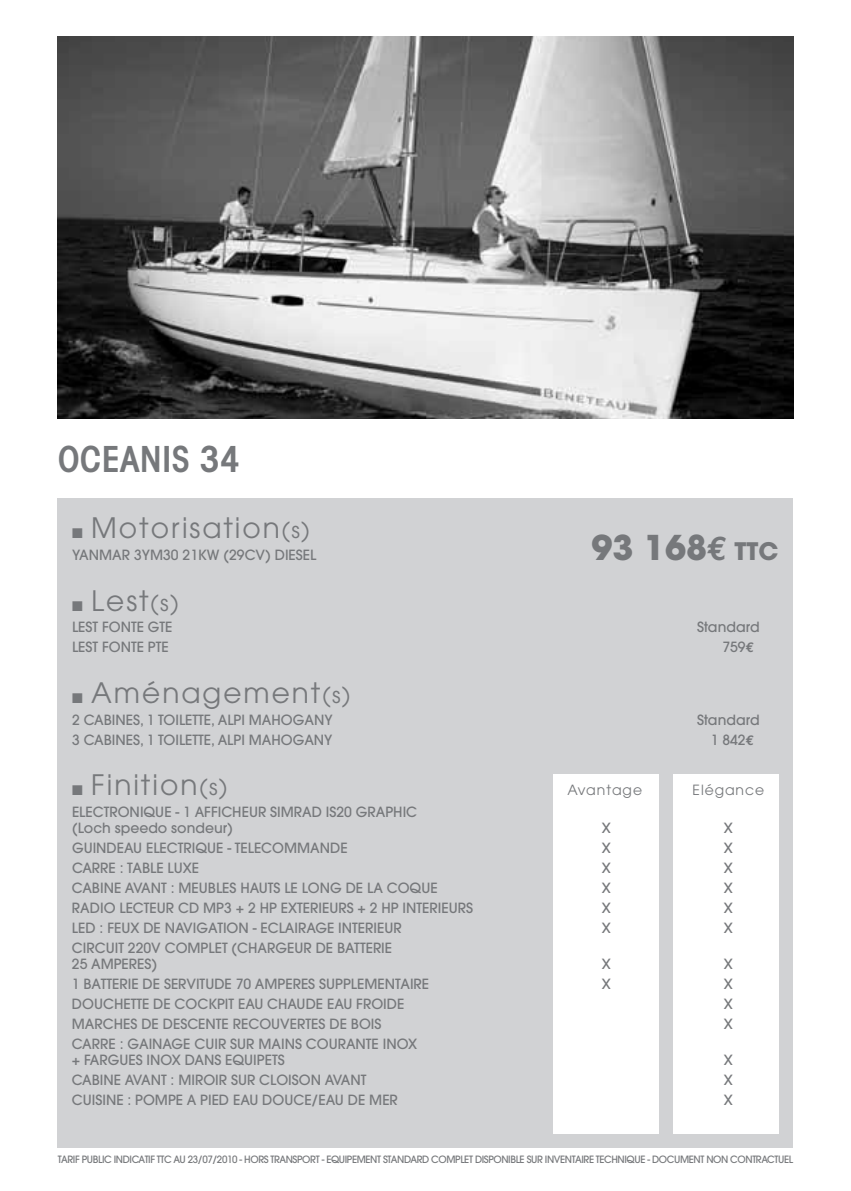
<style>
.page{position:relative;width:851px;height:1191px;background:#fff}
.page>*{position:absolute;margin:0;border:0;box-sizing:border-box;transform-origin:0 0}
.t1{font:600 condensed 36px "Avant Garde";color:#76787b}
.t2{font:700 34px "Avant Garde";color:#76787b}
.t3{font:28px "Avant Garde";letter-spacing:.07em;color:#76787b}
.t4{font:500 14px/16px "Avant Garde";color:#76787b}
.t5{font:14px "Avant Garde";letter-spacing:.07em;color:#76787b}
.t6{font:500 10px "Avant Garde";letter-spacing:-.04em;color:#76787b}
.s1{font-size:22px}
.s2{font-family:"Euro Mono"}
.s3{font-size:24px}
.s4{font-family:"Euro Mono";font-weight:700}
</style>
<div class="page">
<div style="left:58px;top:498px;width:735px;height:649px;background:#d1d2d4"></div>
<div style="left:553px;top:774px;width:105px;height:359px;background:#fff"></div>
<div style="left:673px;top:774px;width:105px;height:359px;background:#fff"></div>
<img style="left:58px;top:37px;width:735px;height:382px">
<h1 class="t1" style="left:58px;top:437px;width:184px">OCEANIS 34</h1>
<h3 class="t3" style="left:72px;top:511px;width:239px">■ Motorisation<span class="s1">(s)</span></h3>
<p class="t4" style="left:72px;top:547px;width:246px">YANMAR 3YM30 21KW (29CV) DIESEL</p>
<h2 class="t2" style="left:591px;top:525px;width:188px">93 168<span class="s2">E</span> <span class="s3">TTC</span></h2>
<h3 class="t3" style="left:72px;top:584px;width:108px">■ Lest<span class="s1">(s)</span></h3>
<p class="t4" style="left:72px;top:619px;width:102px">LEST FONTE GTE</p>
<p class="t4" style="left:697px;top:619px;width:64px">Standard</p>
<p class="t4" style="left:72px;top:639px;width:98px">LEST FONTE PTE</p>
<p class="t4" style="left:722px;top:639px;width:33px">759<span class="s4">E</span></p>
<h3 class="t3" style="left:72px;top:676px;width:280px">■ Aménagement<span class="s1">(s)</span></h3>
<p class="t4" style="left:72px;top:711px;width:262px">2 CABINES, 1 TOILETTE, ALPI MAHOGANY</p>
<p class="t4" style="left:697px;top:711px;width:64px">Standard</p>
<p class="t4" style="left:72px;top:731px;width:262px">3 CABINES, 1 TOILETTE, ALPI MAHOGANY</p>
<p class="t4" style="left:710px;top:731px;width:45px">1 842<span class="s4">E</span></p>
<h3 class="t3" style="left:72px;top:768px;width:157px">■ Finition<span class="s1">(s)</span></h3>
<p class="t5" style="left:567px;top:782px;width:76px">Avantage</p>
<p class="t5" style="left:692px;top:782px;width:73px">Elégance</p>
<p class="t4" style="left:72px;top:804px;width:346px">ELECTRONIQUE - 1 AFFICHEUR SIMRAD IS20 GRAPHIC (Loch speedo sondeur)</p>
<p class="t4" style="left:601px;top:820px;width:11px">X</p>
<p class="t4" style="left:723px;top:820px;width:11px">X</p>
<p class="t4" style="left:72px;top:840px;width:277px">GUINDEAU ELECTRIQUE - TELECOMMANDE</p>
<p class="t4" style="left:601px;top:840px;width:11px">X</p>
<p class="t4" style="left:723px;top:840px;width:11px">X</p>
<p class="t4" style="left:72px;top:860px;width:129px">CARRE : TABLE LUXE</p>
<p class="t4" style="left:601px;top:860px;width:11px">X</p>
<p class="t4" style="left:723px;top:860px;width:11px">X</p>
<p class="t4" style="left:72px;top:880px;width:367px">CABINE AVANT : MEUBLES HAUTS LE LONG DE LA COQUE</p>
<p class="t4" style="left:601px;top:880px;width:11px">X</p>
<p class="t4" style="left:723px;top:880px;width:11px">X</p>
<p class="t4" style="left:72px;top:900px;width:402px">RADIO LECTEUR CD MP3 + 2 HP EXTERIEURS + 2 HP INTERIEURS</p>
<p class="t4" style="left:601px;top:900px;width:11px">X</p>
<p class="t4" style="left:723px;top:900px;width:11px">X</p>
<p class="t4" style="left:72px;top:919px;width:331px">LED : FEUX DE NAVIGATION - ECLAIRAGE INTERIEUR</p>
<p class="t4" style="left:601px;top:919px;width:11px">X</p>
<p class="t4" style="left:723px;top:919px;width:11px">X</p>
<p class="t4" style="left:72px;top:939px;width:322px">CIRCUIT 220V COMPLET (CHARGEUR DE BATTERIE<br>25 AMPERES)</p>
<p class="t4" style="left:601px;top:955px;width:11px">X</p>
<p class="t4" style="left:723px;top:955px;width:11px">X</p>
<p class="t4" style="left:72px;top:975px;width:359px">1 BATTERIE DE SERVITUDE 70 AMPERES SUPPLEMENTAIRE</p>
<p class="t4" style="left:601px;top:975px;width:11px">X</p>
<p class="t4" style="left:723px;top:975px;width:11px">X</p>
<p class="t4" style="left:72px;top:995px;width:334px">DOUCHETTE DE COCKPIT EAU CHAUDE EAU FROIDE</p>
<p class="t4" style="left:723px;top:995px;width:11px">X</p>
<p class="t4" style="left:72px;top:1015px;width:311px">MARCHES DE DESCENTE RECOUVERTES DE BOIS</p>
<p class="t4" style="left:723px;top:1015px;width:11px">X</p>
<p class="t4" style="left:72px;top:1035px;width:347px">CARRE : GAINAGE CUIR SUR MAINS COURANTE INOX + FARGUES INOX DANS EQUIPETS</p>
<p class="t4" style="left:723px;top:1051px;width:11px">X</p>
<p class="t4" style="left:72px;top:1071px;width:296px">CABINE AVANT : MIROIR SUR CLOISON AVANT</p>
<p class="t4" style="left:723px;top:1071px;width:11px">X</p>
<p class="t4" style="left:72px;top:1091px;width:327px">CUISINE : POMPE A PIED EAU DOUCE/EAU DE MER</p>
<p class="t4" style="left:723px;top:1091px;width:11px">X</p>
<p class="t6" style="left:58px;top:1152px;width:736px">TARIF PUBLIC INDICATIF TTC AU 23/07/2010 - HORS TRANSPORT - EQUIPEMENT STANDARD COMPLET DISPONIBLE SUR INVENTAIRE TECHNIQUE - DOCUMENT NON CONTRACTUEL</p>
</div>
